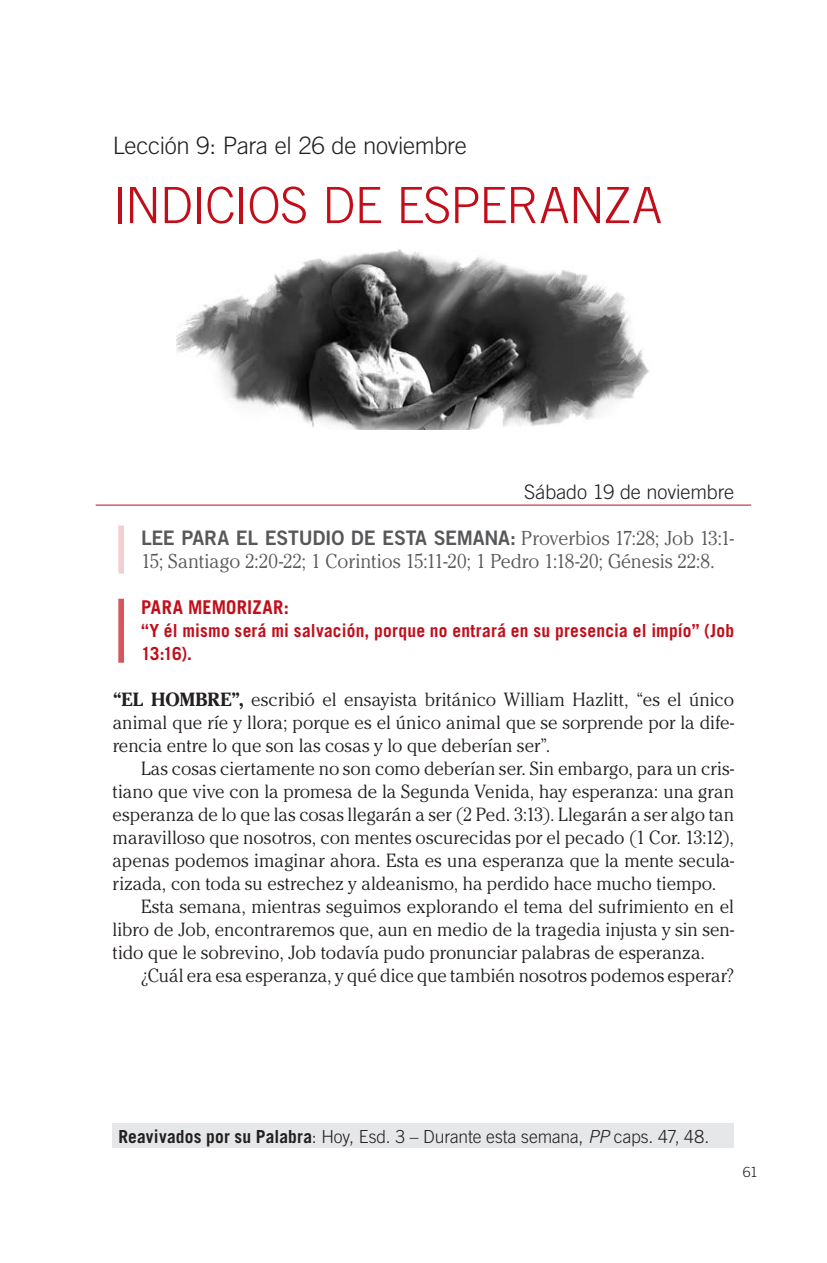
<style>
.page{position:relative;width:827px;height:1263px;background:#fff}
.page>*{position:absolute;margin:0;border:0;box-sizing:border-box;transform-origin:0 0}
._00_Título_Lección{font:300 50px "Trade Gothic LT Std";letter-spacing:-.02em;color:#c20e1a}
._00_Inicio_Lección{font:300 24px "Trade Gothic LT Std";letter-spacing:-.015em;color:#231f20}
._01_Lee_para_el_estu{font:300 20px/23px "Cheltenham Std";color:#57585a}
._00_Fecha_SABADO{font:300 20px "Trade Gothic LT Std";letter-spacing:-.01em;color:#231f20}
._01_CUERPO{font:300 19px/23px "Cheltenham Std";color:#231f20;text-align:justify}
._01_Para_Memorizar{font:700 19px "Trade Gothic LT Std";letter-spacing:.01em;color:#c20e1a}
._02_Versículo_2L{font:700 18px/23px "Trade Gothic LT Std";letter-spacing:.01em;color:#c20e1a}
._01_CUERPO-2{font:300 18px "Trade Gothic LT Std";letter-spacing:-.005em;color:#231f20}
.t1{font:300 14px "Trade Gothic LT Std";color:#231f20}
.s1{font-family:"Trade Gothic LT Std Bd 2";font-weight:400}
.s2{font-weight:700}
.s3{font-style:italic}
</style>
<div class="page">
<hr style="left:96px;top:505px;width:654px;height:1px;background:#c20e1a">
<div style="left:118px;top:525px;width:6px;height:48px;background:#f3cfd1"></div>
<div style="left:118px;top:599px;width:6px;height:64px;background:#d4565f"></div>
<img style="left:176px;top:249px;width:473px;height:181px">
<div style="left:113px;top:1123px;width:620px;height:24px;background:#e6e7e9"></div>
<p class="_00_Inicio_Lección" style="left:113px;top:131px;width:355px">Lección 9: Para el 26 de noviembre</p>
<p class="_00_Título_Lección" style="left:113px;top:176px;width:551px">INDICIOS DE ESPERANZA</p>
<p class="_00_Fecha_SABADO" style="left:523px;top:480px;width:211px">Sábado 19 de noviembre</p>
<p class="_01_Lee_para_el_estu" style="left:141px;top:526px;width:594px"><span class="s1">LEE PARA EL ESTUDIO DE ESTA SEMANA:</span> Proverbios 17:28; Job 13:1-<br>15; Santiago 2:20-22; 1 Corintios 15:11-20; 1 Pedro 1:18-20; Génesis 22:8.</p>
<p class="_01_Para_Memorizar" style="left:141px;top:596px;width:149px">PARA MEMORIZAR:</p>
<p class="_02_Versículo_2L" style="left:141px;top:619px;width:594px">“Y él mismo será mi salvación, porque no entrará en su presencia el impío” (Job<br>13:16).</p>
<p class="_01_CUERPO" style="left:113px;top:688px;width:622px"><span class="s2">“EL HOMBRE”,</span> escribió el ensayista británico William Hazlitt, “es el único animal que ríe y llora; porque es el único animal que se sorprende por la dife&shy;rencia entre lo que son las cosas y lo que deberían ser”.</p>
<p class="_01_CUERPO" style="left:113px;top:757px;width:622px;text-indent:28px">Las cosas ciertamente no son como deberían ser. Sin embargo, para un cris&shy;tiano que vive con la promesa de la Segunda Venida, hay esperanza: una gran esperanza de lo que las cosas llegarán a ser (2 Ped. 3:13). Llegarán a ser algo tan maravilloso que nosotros, con mentes oscurecidas por el pecado (1 Cor. 13:12), apenas podemos imaginar ahora. Esta es una esperanza que la mente secula&shy;rizada, con toda su estrechez y aldeanismo, ha perdido hace mucho tiempo.</p>
<p class="_01_CUERPO" style="left:113px;top:895px;width:622px;text-indent:28px">Esta semana, mientras seguimos explorando el tema del sufrimiento en el libro de Job, encontraremos que, aun en medio de la tragedia injusta y sin sen&shy;tido que le sobrevino, Job todavía pudo pronunciar palabras de esperanza.</p>
<p class="_01_CUERPO" style="left:141px;top:964px;width:594px">¿Cuál era esa esperanza, y qué dice que también nosotros podemos esperar?</p>
<p class="_01_CUERPO-2" style="left:118px;top:1126px;width:592px"><span class="s2">Reavivados por su Palabra</span>: Hoy, Esd. 3 – Durante esta semana, <span class="s3">PP</span> caps. 47, 48.</p>
<p class="t1" style="left:742px;top:1163px;width:17px">61</p>
</div>
